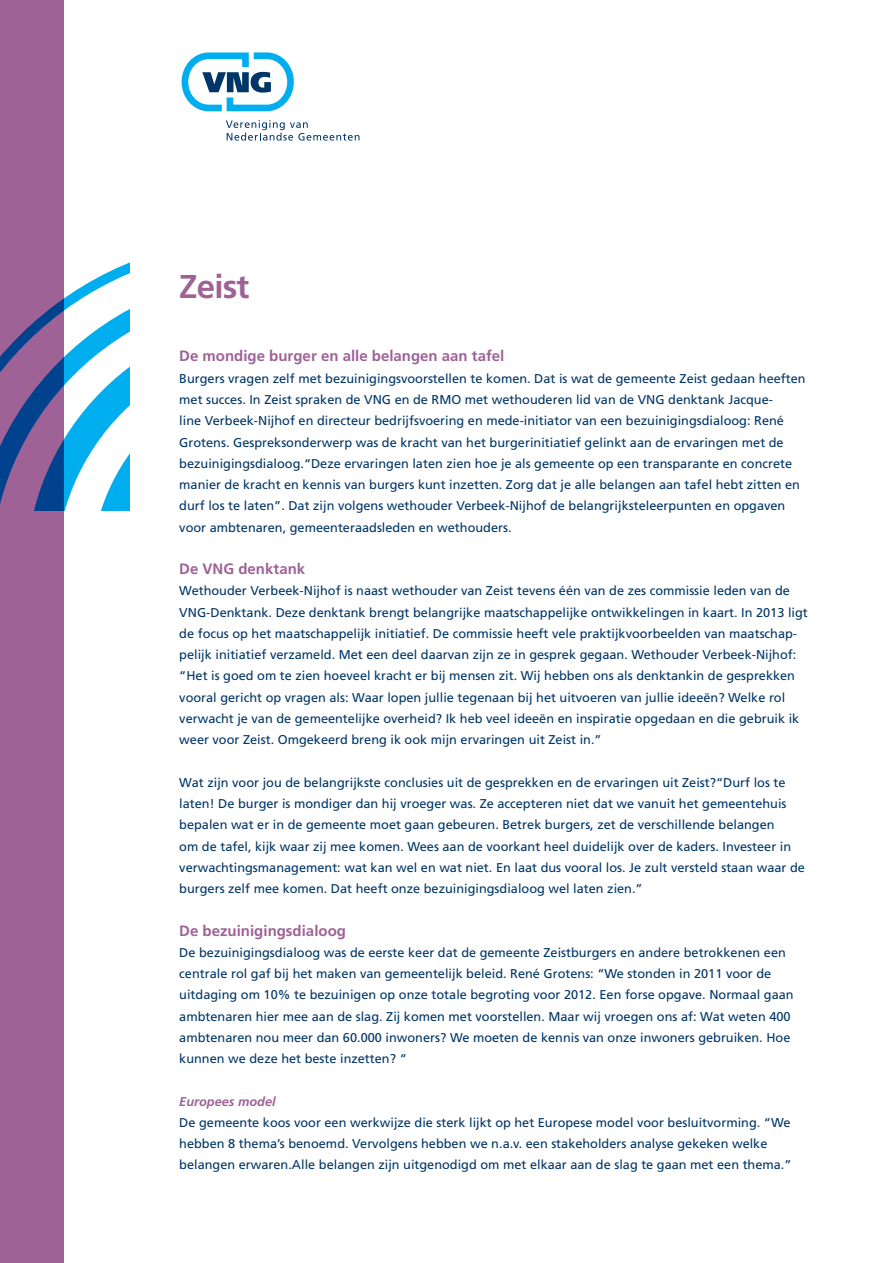
<style>
.page{position:relative;width:893px;height:1263px;background:#fff}
.page>*{position:absolute;margin:0;border:0;box-sizing:border-box;transform-origin:0 0}
._001_Hoofdstukkop{font:700 33px "Frutiger LT Std";letter-spacing:-.025em;color:#9e6297}
._003_Tussenkop_1___1{font:700 15px "Frutiger LT Std";color:#9e6297}
._004_Broodtekst___8{font:12.75px/21.3px "Frutiger LT Std";color:#003667}
._003_Tussenkop_2___8{font:italic 700 12.75px "Frutiger LT Std";color:#9e6297}
</style>
<div class="page">
<div style="left:0;top:0;width:64px;height:1263px;background:#9e6297"></div>
<svg style="left:0;top:262px;width:130px;height:248px"></svg>
<svg style="left:181px;top:52px;width:178px;height:89px"></svg>
<p class="_001_Hoofdstukkop" style="left:179px;top:267px;width:72px">Zeist</p>
<p class="_003_Tussenkop_1___1" style="left:179px;top:347px;width:327px">De mondige burger en alle belangen aan tafel</p>
<p class="_004_Broodtekst___8" style="left:179px;top:368px;width:628px">Burgers vragen zelf met bezuinigingsvoorstellen te komen. Dat is wat de gemeente Zeist gedaan heeften met succes. In Zeist spraken de VNG en de RMO met wethouderen lid van de VNG denktank Jacque-<br>line Verbeek-Nijhof en directeur bedrijfsvoering en mede-initiator van een bezuinigingsdialoog: René Grotens. Gespreksonderwerp was de kracht van het burgerinitiatief gelinkt aan de ervaringen met de bezuinigingsdialoog.“Deze ervaringen laten zien hoe je als gemeente op een transparante en concrete manier de kracht en kennis van burgers kunt inzetten. Zorg dat je alle belangen aan tafel hebt zitten en durf los te laten”. Dat zijn volgens wethouder Verbeek-Nijhof de belangrijksteleerpunten en opgaven voor ambtenaren, gemeenteraadsleden en wethouders.</p>
<p class="_003_Tussenkop_1___1" style="left:179px;top:560px;width:127px">De VNG denktank</p>
<p class="_004_Broodtekst___8" style="left:179px;top:580px;width:630px">Wethouder Verbeek-Nijhof is naast wethouder van Zeist tevens één van de zes commissie leden van de VNG-Denktank. Deze denktank brengt belangrijke maatschappelijke ontwikkelingen in kaart. In 2013 ligt de focus op het maatschappelijk initiatief. De commissie heeft vele praktijkvoorbeelden van maatschap&shy;pelijk initiatief verzameld. Met een deel daarvan zijn ze in gesprek gegaan. Wethouder Verbeek-Nijhof: “Het is goed om te zien hoeveel kracht er bij mensen zit. Wij hebben ons als denktankin de gesprekken vooral gericht op vragen als: Waar lopen jullie tegenaan bij het uitvoeren van jullie ideeën? Welke rol verwacht je van de gemeentelijke overheid? Ik heb veel ideeën en inspiratie opgedaan en die gebruik ik weer voor Zeist. Omgekeerd breng ik ook mijn ervaringen uit Zeist in.”</p>
<p class="_004_Broodtekst___8" style="left:179px;top:772px;width:627px">Wat zijn voor jou de belangrijkste conclusies uit de gesprekken en de ervaringen uit Zeist?“Durf los te laten! De burger is mondiger dan hij vroeger was. Ze accepteren niet dat we vanuit het gemeentehuis bepalen wat er in de gemeente moet gaan gebeuren. Betrek burgers, zet de verschillende belangen<br>om de tafel, kijk waar zij mee komen. Wees aan de voorkant heel duidelijk over de kaders. Investeer in verwachtingsmanagement: wat kan wel en wat niet. En laat dus vooral los. Je zult versteld staan waar de burgers zelf mee komen. Dat heeft onze bezuinigingsdialoog wel laten zien.”</p>
<p class="_003_Tussenkop_1___1" style="left:179px;top:921px;width:168px">De bezuinigingsdialoog</p>
<p class="_004_Broodtekst___8" style="left:179px;top:942px;width:616px">De bezuinigingsdialoog was de eerste keer dat de gemeente Zeistburgers en andere betrokkenen een centrale rol gaf bij het maken van gemeentelijk beleid. René Grotens: “We stonden in 2011 voor de uitdaging om 10% te bezuinigen op onze totale begroting voor 2012. Een forse opgave. Normaal gaan ambtenaren hier mee aan de slag. Zij komen met voorstellen. Maar wij vroegen ons af: Wat weten 400 ambtenaren nou meer dan 60.000 inwoners? We moeten de kennis van onze inwoners gebruiken. Hoe kunnen we deze het beste inzetten? “</p>
<p class="_003_Tussenkop_2___8" style="left:179px;top:1094px;width:98px">Europees model</p>
<p class="_004_Broodtekst___8" style="left:179px;top:1112px;width:614px">De gemeente koos voor een werkwijze die sterk lijkt op het Europese model voor besluitvorming. “We hebben 8 thema’s benoemd. Vervolgens hebben we n.a.v. een stakeholders analyse gekeken welke belangen erwaren.Alle belangen zijn uitgenodigd om met elkaar aan de slag te gaan met een thema.”</p>
</div>
